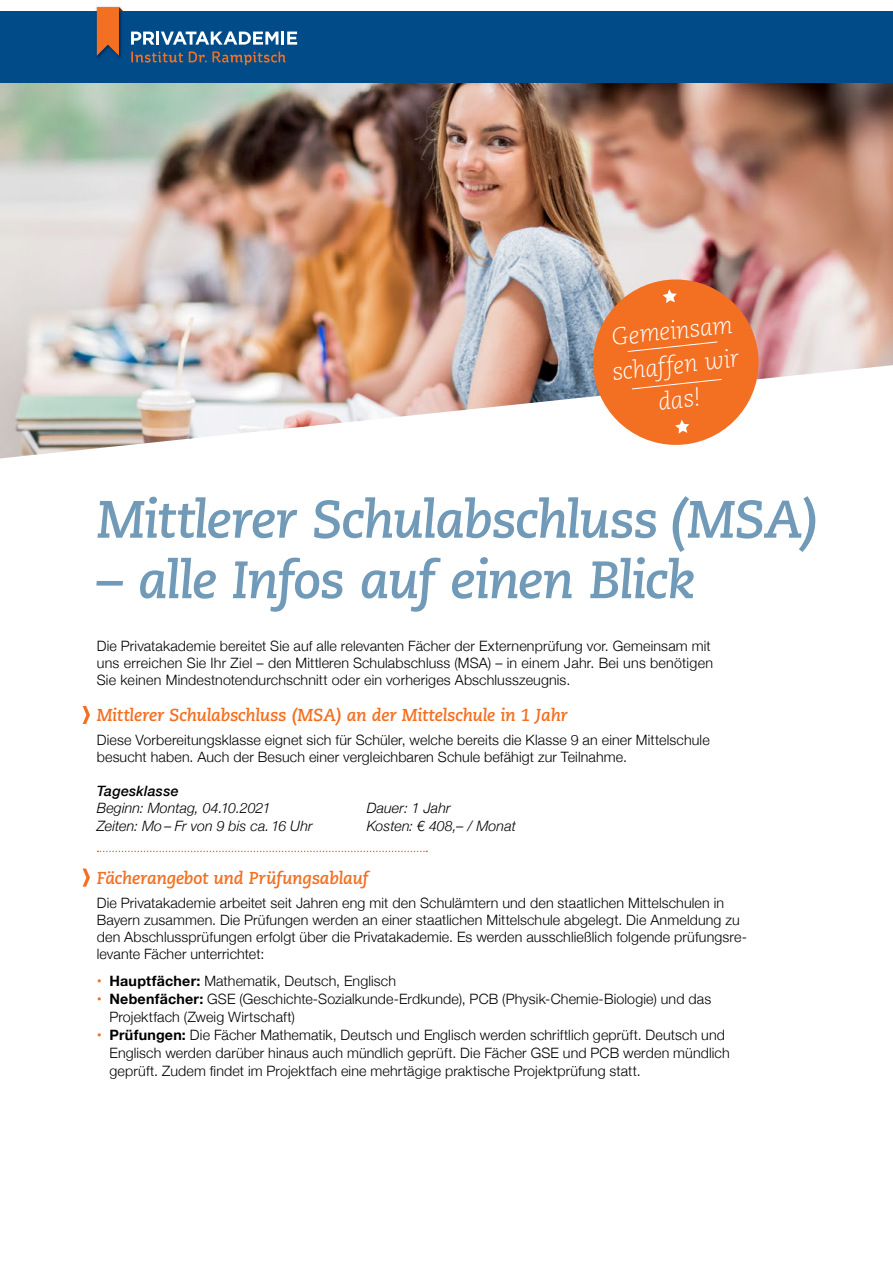
<style>
.page{position:relative;width:893px;height:1263px;background:#fff}
.page>*{position:absolute;margin:0;border:0;box-sizing:border-box;transform-origin:0 0}
.t1{font:italic 700 52.5px "Caecilia LT Std";letter-spacing:-.03em;color:#709ab7}
.t2{font:italic 300 24px/34.5px "Caecilia LT Std";color:#fff;text-align:center}
.t3{font:italic 700 17.25px "Caecilia LT Std";letter-spacing:-.015em;color:#f36f21}
.t4{font:300 14.25px/17.1px "Helvetica Neue";letter-spacing:.01em;color:#000}
.t5{font:italic 300 14.25px "Helvetica Neue";letter-spacing:.005em;color:#000}
.t6{font:italic 500 14.25px "Helvetica Neue";letter-spacing:.015em;color:#000}
.s1{font-weight:400;color:#f36f21}
.s2{font-weight:700}
</style>
<div class="page">
<svg style="left:97px;top:851px;width:330px;height:1px"></svg>
<svg style="left:83px;top:706px;width:7px;height:18px"></svg>
<svg style="left:83px;top:868px;width:7px;height:19px"></svg>
<img style="left:0;top:83px;width:893px;height:375px">
<svg style="left:589px;top:275px;width:174px;height:174px;background:#ea8a55"></svg>
<div style="left:0;top:11px;width:893px;height:72px;background:#004b88"></div>
<svg style="left:131px;top:31px;width:166px;height:14px"></svg>
<img style="left:96px;top:6px;width:25px;height:52px">
<svg style="left:97px;top:7px;width:26px;height:49px"></svg>
<svg style="left:131px;top:51px;width:52px;height:12px"></svg>
<svg style="left:189px;top:51px;width:97px;height:14px"></svg>
<h2 class="t2" style="left:607px;top:321px;width:129px;rotate:-6deg">Gemeinsam schaffen wir das!</h2>
<h1 class="t1" style="left:97px;top:489px;width:724px">Mittlerer Schulabschluss (MSA)</h1>
<h1 class="t1" style="left:97px;top:549px;width:600px">– alle Infos auf einen Blick</h1>
<p class="t4" style="left:97px;top:636px;width:618px">Die Privatakademie bereitet Sie auf alle relevanten Fächer der Externenprüfung vor. Gemeinsam mit uns erreichen Sie Ihr Ziel – den Mittleren Schulabschluss (MSA) – in einem Jahr. Bei uns benötigen<br>Sie keinen Mindestnotendurchschnitt oder ein vorheriges Abschlusszeugnis.</p>
<p class="t3" style="left:97px;top:705px;width:473px">Mittlerer Schulabschluss (MSA) an der Mittelschule in 1 Jahr</p>
<p class="t4" style="left:97px;top:730px;width:614px">Diese Vorbereitungsklasse eignet sich für Schüler, welche bereits die Klasse 9 an einer Mittelschule besucht haben. Auch der Besuch einer vergleichbaren Schule befähigt zur Teilnahme.</p>
<p class="t6" style="left:97px;top:779px;width:83px">Tagesklasse</p>
<p class="t5" style="left:97px;top:797px;width:176px">Beginn: Montag, 04.10.2021</p>
<p class="t5" style="left:367px;top:797px;width:85px">Dauer: 1 Jahr</p>
<p class="t5" style="left:97px;top:815px;width:217px">Zeiten: Mo – Fr von 9 bis ca. 16 Uhr</p>
<p class="t5" style="left:367px;top:815px;width:151px">Kosten: € 408,– / Monat</p>
<p class="t3" style="left:97px;top:868px;width:273px">Fächerangebot und Prüfungsablauf</p>
<p class="t4" style="left:97px;top:893px;width:652px">Die Privatakademie arbeitet seit Jahren eng mit den Schulämtern und den staatlichen Mittelschulen in Bayern zusammen. Die Prüfungen werden an einer staatlichen Mittelschule abgelegt. Die Anmeldung zu den Abschlussprüfungen erfolgt über die Privatakademie. Es werden ausschließlich folgende prüfungsre&shy;levante Fächer unterrichtet:</p>
<p class="t4" style="left:97px;top:971px;width:301px"><span class="s1">•</span> <span class="s2">Hauptfächer:</span> Mathematik, Deutsch, Englisch</p>
<p class="t4" style="left:109px;top:989px;width:603px;line-height:18px;text-indent:-13px"><span class="s1">•</span> <span class="s2">Nebenfächer:</span> GSE (Geschichte-Sozialkunde-Erdkunde), PCB (Physik-Chemie-Biologie) und das<br>Projektfach (Zweig Wirtschaft)</p>
<p class="t4" style="left:109px;top:1025px;width:622px;line-height:18px;text-indent:-13px"><span class="s1">•</span> <span class="s2">Prüfungen:</span> Die Fächer Mathematik, Deutsch und Englisch werden schriftlich geprüft. Deutsch und<br>Englisch werden darüber hinaus auch mündlich geprüft. Die Fächer GSE und PCB werden mündlich geprüft. Zudem findet im Projektfach eine mehrtägige praktische Projektprüfung statt.</p>
</div>
